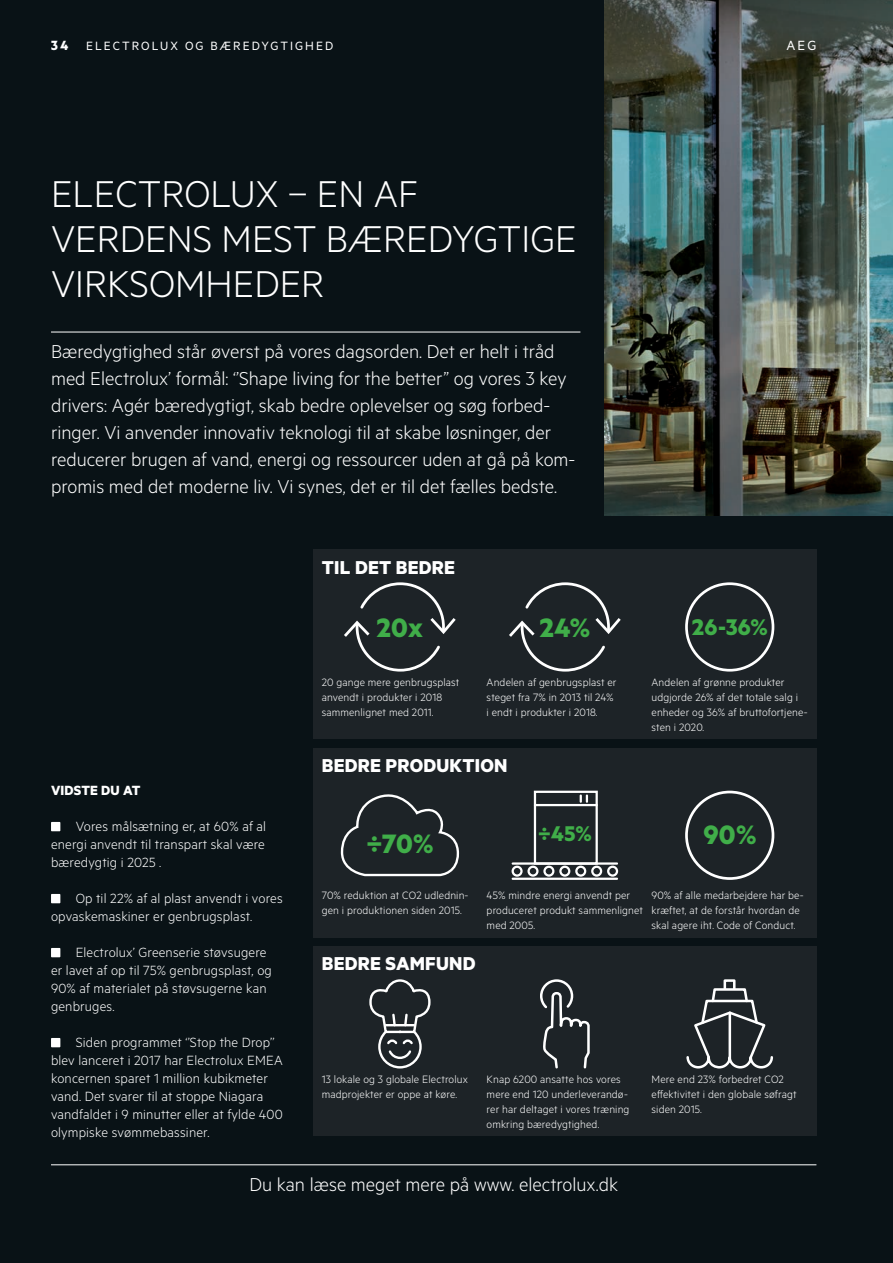
<style>
.page{position:relative;width:893px;height:1263px;background:#091216}
.page>*{position:absolute;margin:0;border:0;box-sizing:border-box;transform-origin:0 0}
.OVERSKRIFT{font:300 42px/45px "Metric";color:#fff}
.FORKLARENDE_INSPIRAT{font:700 30px "Metric";letter-spacing:.01em;color:#40ae49}
.FORKLARENDE_INSPIRAT-2{font:700 25.5px "Metric";color:#40ae49}
.FORKLARENDE_INSPIRAT-3{font:700 24px "Metric";color:#40ae49}
.Rubrik_med_streg_ove{font:300 21px/27px "Metric";color:#fff}
.FORKLARENDE_INSPIRAT-4{font:700 21px "Metric";letter-spacing:.01em;color:#fff}
.FORKLARENDE_INSPIRAT-5{font:300 15px/18px "Metric";letter-spacing:.01em;color:#fff}
.FORKLARENDE_INSPIRAT-6{font:700 15px "Metric";letter-spacing:.01em;color:#fff}
.t1{font:15px "Metric";color:#fff}
.t2{font:13.5px "Metric";letter-spacing:.15em;color:#fff}
.FORKLARENDE_INSPIRAT-7{font:300 12px/15px "Metric";letter-spacing:.01em;color:#fff}
.s1{font-weight:700;font-size:15px}
</style>
<div class="page">
<hr style="left:51px;top:332px;width:529px;height:1px;background:#fff">
<hr style="left:51px;top:1164px;width:765px;height:1px;background:#fff">
<div style="left:51px;top:822px;width:9px;height:9px;background:#fff"></div>
<div style="left:51px;top:894px;width:9px;height:9px;background:#fff"></div>
<div style="left:51px;top:948px;width:9px;height:9px;background:#fff"></div>
<div style="left:51px;top:1038px;width:9px;height:9px;background:#fff"></div>
<div style="left:313px;top:748px;width:503px;height:190px;background:#1d2327"></div>
<svg style="left:341px;top:794px;width:118px;height:82px"></svg>
<div style="left:527px;top:866px;width:11px;height:11px;border:2px solid #fff;border-radius:50%"></div>
<div style="left:512px;top:866px;width:11px;height:11px;border:2px solid #fff;border-radius:50%"></div>
<div style="left:543px;top:866px;width:11px;height:11px;border:2px solid #fff;border-radius:50%"></div>
<div style="left:559px;top:866px;width:11px;height:11px;border:2px solid #fff;border-radius:50%"></div>
<div style="left:575px;top:866px;width:11px;height:11px;border:2px solid #fff;border-radius:50%"></div>
<div style="left:591px;top:866px;width:11px;height:11px;border:2px solid #fff;border-radius:50%"></div>
<div style="left:607px;top:866px;width:11px;height:11px;border:2px solid #fff;border-radius:50%"></div>
<hr style="left:513px;top:878px;width:104px;height:2px;background:#fff">
<hr style="left:513px;top:862px;width:104px;height:3px;background:#fff">
<svg style="left:533px;top:791px;width:66px;height:75px"></svg>
<div style="left:313px;top:946px;width:503px;height:190px;background:#1d2327"></div>
<svg style="left:369px;top:979px;width:62px;height:89px"></svg>
<svg style="left:540px;top:979px;width:50px;height:89px"></svg>
<svg style="left:686px;top:987px;width:87px;height:81px"></svg>
<div style="left:723px;top:979px;width:12px;height:12px;border:3px solid #fff"></div>
<div style="left:685px;top:791px;width:89px;height:89px;border:3px solid #fff;border-radius:50%"></div>
<div style="left:313px;top:549px;width:503px;height:190px;background:#1d2327"></div>
<svg style="left:344px;top:582px;width:112px;height:90px"></svg>
<svg style="left:509px;top:582px;width:112px;height:90px"></svg>
<div style="left:685px;top:582px;width:89px;height:90px;border:3px solid #fff;border-radius:50%"></div>
<img style="left:605px;top:0;width:288px;height:516px">
<p class="t2" style="left:51px;top:37px;width:284px"><span class="s1">34</span> ELECTROLUX OG BÆREDYGTIGHED</p>
<p class="t1" style="left:786px;top:36px;width:32px">AEG</p>
<p class="OVERSKRIFT" style="left:51px;top:169px;width:527px">ELECTROLUX – EN AF<br>VERDENS MEST BÆREDYGTIGE<br>VIRKSOMHEDER</p>
<p class="Rubrik_med_streg_ove" style="left:51px;top:337px;width:526px">Bæredygtighed står øverst på vores dagsorden. Det er helt i tråd med Electrolux’ formål: ‘’Shape living for the better’’ og vores 3 key drivers: Agér bæredygtigt, skab bedre oplevelser og søg forbed&shy;ringer. Vi anvender innovativ teknologi til at skabe løsninger, der reducerer brugen af vand, energi og ressourcer uden at gå på kom&shy;promis med det moderne liv. Vi synes, det er til det fælles bedste.</p>
<p class="FORKLARENDE_INSPIRAT-4" style="left:322px;top:554px;width:135px">TIL DET BEDRE</p>
<p class="FORKLARENDE_INSPIRAT" style="left:376px;top:609px;width:48px">20x</p>
<p class="FORKLARENDE_INSPIRAT" style="left:539px;top:609px;width:52px">24%</p>
<p class="FORKLARENDE_INSPIRAT-2" style="left:692px;top:612px;width:77px">26-36%</p>
<p class="FORKLARENDE_INSPIRAT-7" style="left:322px;top:674px;width:139px">20 gange mere genbrugsplast anvendt i produkter i 2018 sammenlignet med 2011.</p>
<p class="FORKLARENDE_INSPIRAT-7" style="left:487px;top:674px;width:131px">Andelen af genbrugsplast er steget fra 7% in 2013 til 24% i endt i produkter i 2018.</p>
<p class="FORKLARENDE_INSPIRAT-7" style="left:651px;top:674px;width:158px">Andelen af grønne produkter udgjorde 26% af det totale salg i enheder og 36% af bruttofortjene&shy;sten i 2020.</p>
<p class="FORKLARENDE_INSPIRAT-6" style="left:51px;top:781px;width:91px">VIDSTE DU AT</p>
<p class="FORKLARENDE_INSPIRAT-5" style="left:51px;top:817px;width:217px;text-align:justify;text-indent:25px">Vores målsætning er, at 60% af al energi anvendt til transpart skal være bæredygtig i 2025 .</p>
<p class="FORKLARENDE_INSPIRAT-5" style="left:51px;top:889px;width:233px;text-indent:25px">Op til 22% af al plast anvendt i vores opvaskemaskiner er genbrugsplast.</p>
<p class="FORKLARENDE_INSPIRAT-5" style="left:51px;top:943px;width:222px;text-indent:25px">Electrolux’ Greenserie støvsugere er lavet af op til 75% genbrugsplast, og<br>90% af materialet på støvsugerne kan genbruges.</p>
<p class="FORKLARENDE_INSPIRAT-5" style="left:51px;top:1033px;width:233px;text-indent:25px">Siden programmet ‘’Stop the Drop’’ blev lanceret i 2017 har Electrolux EMEA koncernen sparet 1 million kubikmeter vand. Det svarer til at stoppe Niagara vandfaldet i 9 minutter eller at fylde 400 olympiske svømmebassiner.</p>
<p class="FORKLARENDE_INSPIRAT-4" style="left:322px;top:753px;width:187px">BEDRE PRODUKTION</p>
<p class="FORKLARENDE_INSPIRAT" style="left:366px;top:825px;width:69px">÷70%</p>
<p class="FORKLARENDE_INSPIRAT-3" style="left:538px;top:819px;width:56px">÷45%</p>
<p class="FORKLARENDE_INSPIRAT" style="left:703px;top:817px;width:55px">90%</p>
<p class="FORKLARENDE_INSPIRAT-7" style="left:322px;top:887px;width:148px">70% reduktion at CO2 udlednin&shy;gen i produktionen siden 2015.</p>
<p class="FORKLARENDE_INSPIRAT-7" style="left:487px;top:887px;width:158px">45% mindre energi anvendt per produceret produkt sammenlignet med 2005.</p>
<p class="FORKLARENDE_INSPIRAT-7" style="left:651px;top:887px;width:154px">90% af alle medarbejdere har be&shy;kræftet, at de forstår hvordan de skal agere iht. Code of Conduct.</p>
<p class="FORKLARENDE_INSPIRAT-4" style="left:322px;top:951px;width:155px">BEDRE SAMFUND</p>
<p class="FORKLARENDE_INSPIRAT-7" style="left:322px;top:1071px;width:148px">13 lokale og 3 globale Electrolux madprojekter er oppe at køre.</p>
<p class="FORKLARENDE_INSPIRAT-7" style="left:487px;top:1071px;width:144px">Knap 6200 ansatte hos vores mere end 120 underleverandø&shy;rer har deltaget i vores træning omkring bæredygtighed.</p>
<p class="FORKLARENDE_INSPIRAT-7" style="left:651px;top:1071px;width:147px">Mere end 23% forbedret CO2 effektivitet i den globale søfragt siden 2015.</p>
<p class="Rubrik_med_streg_ove" style="left:249px;top:1170px;width:370px">Du kan læse meget mere på www. electrolux.dk</p>
</div>
